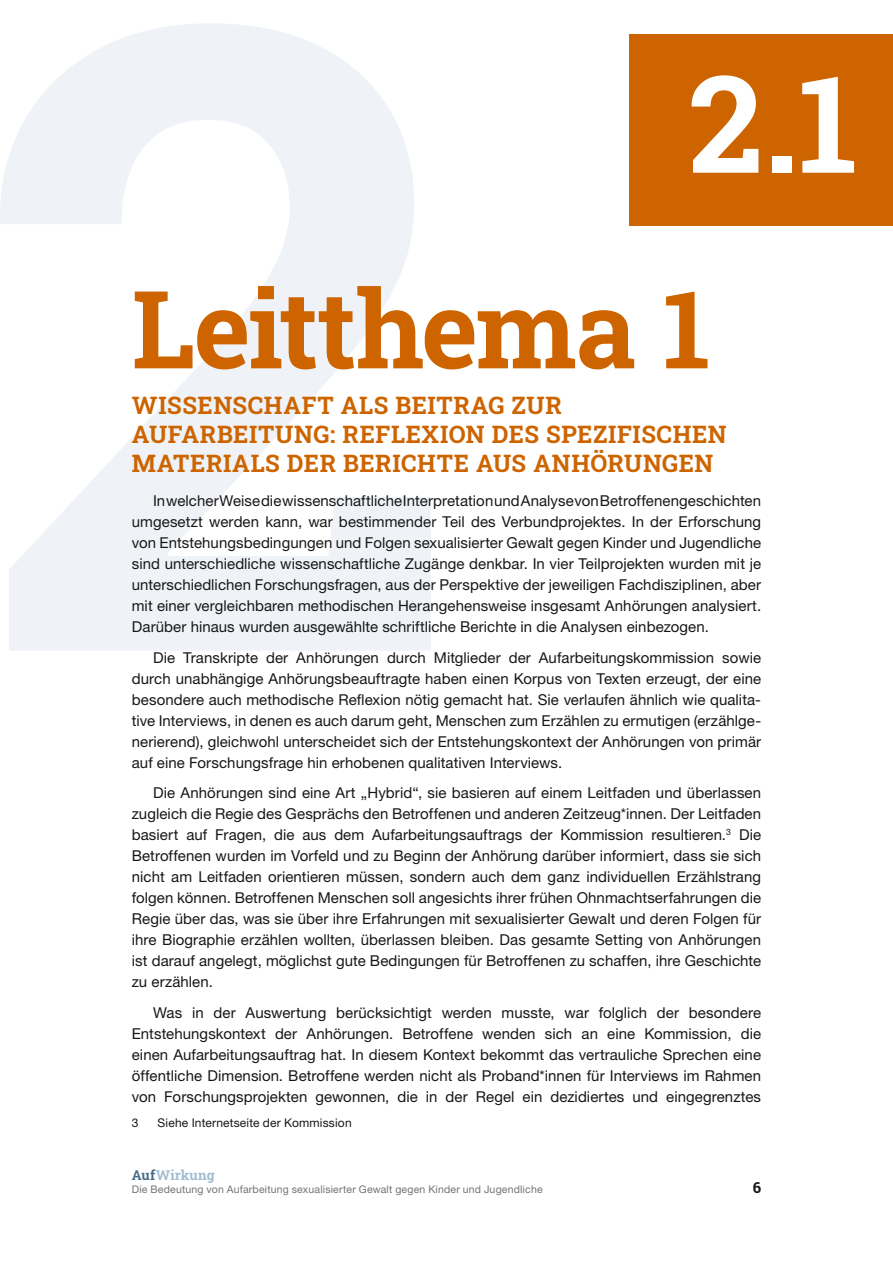
<style>
.page{position:relative;width:893px;height:1263px;background:#fff}
.page>*{position:absolute;margin:0;border:0;box-sizing:border-box;transform-origin:0 0}
.t1{font:700 135px "Roboto Slab";color:#fff}
.t2{font:700 108px "Roboto Slab";letter-spacing:-.015em;color:#cd6400}
.t3{font:700 24px/28.8px "Roboto Slab";letter-spacing:.025em;color:#cd6400}
.t4{font:15px/21px "Helvetica Neue LT Std";letter-spacing:.005em;color:#181716;text-align:justify}
.t5{font:700 15px "Roboto Slab";color:#181716}
.t6{font:700 13.5px "Roboto Slab";letter-spacing:.015em;color:#a0bdd2}
.t7{font:12px "Helvetica Neue LT Std";letter-spacing:.015em;color:#181716}
.t8{font:10.5px "Helvetica Neue LT Std";letter-spacing:.02em;color:#737373}
.s1{color:#496c87}
</style>
<div class="page">
<div style="left:629px;top:34px;width:264px;height:191px;background:#cd6400"></div>
<svg style="left:0;top:23px;width:431px;height:628px;fill:#eff3f7"></svg>
<h1 class="t1" style="left:688px;top:31px;width:171px">2.1</h1>
<h2 class="t2" style="left:132px;top:255px;width:580px">Leitthema 1</h2>
<h3 class="t3" style="left:132px;top:390px;width:596px">WISSENSCHAFT ALS BEITRAG ZUR<br>AUFARBEITUNG: REFLEXION DES SPEZIFISCHEN<br>MATERIALS DER BERICHTE AUS ANHÖRUNGEN</h3>
<p class="t4" style="left:132px;top:490px;width:631px;text-indent:21px">In welcher Weise die wissenschaftliche Interpretation und Analyse von Betroffenengeschichten umgesetzt werden kann, war bestimmender Teil des Verbundprojektes. In der Erforschung von Entstehungsbedingungen und Folgen sexualisierter Gewalt gegen Kinder und Jugendliche sind unterschiedliche wissenschaftliche Zugänge denkbar. In vier Teilprojekten wurden mit je unterschiedlichen Forschungsfragen, aus der Perspektive der jeweiligen Fachdisziplinen, aber mit einer vergleichbaren methodischen Herangehensweise insgesamt Anhörungen analysiert.<br>Darüber hinaus wurden ausgewählte schriftliche Berichte in die Analysen einbezogen.</p>
<p class="t4" style="left:132px;top:647px;width:631px;text-indent:21px">Die Transkripte der Anhörungen durch Mitglieder der Aufarbeitungskommission sowie durch unabhängige Anhörungsbeauftragte haben einen Korpus von Texten erzeugt, der eine besondere auch methodische Reflexion nötig gemacht hat. Sie verlaufen ähnlich wie qualita&shy;tive Interviews, in denen es auch darum geht, Menschen zum Erzählen zu ermutigen (erzählge&shy;nerierend), gleichwohl unterscheidet sich der Entstehungskontext der Anhörungen von primär auf eine Forschungsfrage hin erhobenen qualitativen Interviews.</p>
<p class="t4" style="left:132px;top:782px;width:631px;text-indent:21px">Die Anhörungen sind eine Art „Hybrid“, sie basieren auf einem Leitfaden und überlassen zugleich die Regie des Gesprächs den Betroffenen und anderen Zeitzeug*innen. Der Leitfaden basiert auf Fragen, die aus dem Aufarbeitungsauftrags der Kommission resultieren.<sup>3</sup> Die Betroffenen wurden im Vorfeld und zu Beginn der Anhörung darüber informiert, dass sie sich nicht am Leitfaden orientieren müssen, sondern auch dem ganz individuellen Erzählstrang folgen können. Betroffenen Menschen soll angesichts ihrer frühen Ohnmachtserfahrungen die Regie über das, was sie über ihre Erfahrungen mit sexualisierter Gewalt und deren Folgen für ihre Biographie erzählen wollten, überlassen bleiben. Das gesamte Setting von Anhörungen ist darauf angelegt, möglichst gute Bedingungen für Betroffenen zu schaffen, ihre Geschichte zu erzählen.</p>
<p class="t4" style="left:132px;top:1001px;width:631px;text-indent:21px">Was in der Auswertung berücksichtigt werden musste, war folglich der besondere Entstehungskontext der Anhörungen. Betroffene wenden sich an eine Kommission, die einen Aufarbeitungsauftrag hat. In diesem Kontext bekommt das vertrauliche Sprechen eine öffentliche Dimension. Betroffene werden nicht als Proband*innen für Interviews im Rahmen von Forschungsprojekten gewonnen, die in der Regel ein dezidiertes und eingegrenztes</p>
<p class="t7" style="left:132px;top:1115px;width:8px">3</p>
<p class="t7" style="left:158px;top:1115px;width:196px">Siehe Internetseite der Kommission</p>
<p class="t6" style="left:132px;top:1166px;width:84px"><span class="s1">Auf</span>Wirkung</p>
<p class="t8" style="left:132px;top:1183px;width:412px">Die Bedeutung von Aufarbeitung sexualisierter Gewalt gegen Kinder und Jugendliche</p>
<p class="t5" style="left:753px;top:1177px;width:10px">6</p>
</div>
